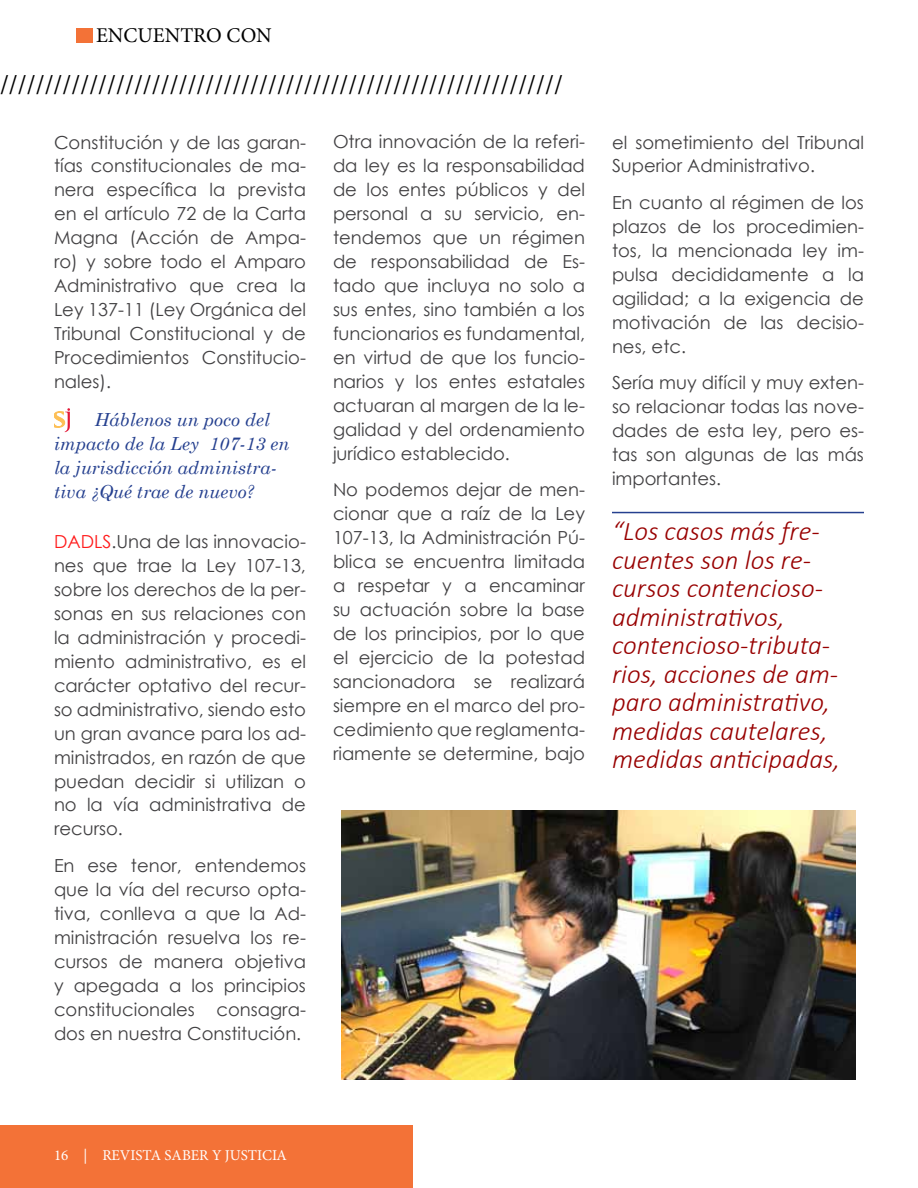
<style>
.page{position:relative;width:918px;height:1188px;background:#fff}
.page>*{position:absolute;margin:0;border:0;box-sizing:border-box;transform-origin:0 0}
.t1{font:italic 300 27px/28.5px "Calibri";color:#980000}
.t2{font:27px "Minion Pro";color:#000}
.t3{font:21px "Minion Pro";color:#000}
.t4{font:18px/24px "Century Gothic";color:#414042;text-align:justify}
.t5{font:italic 18px/24px "Century Schoolbook";color:#25408f}
.t6{font:15px "Minion Pro";color:#fff}
.s1{color:#ff1a1a}
</style>
<div class="page">
<div style="left:0;top:1125px;width:413px;height:63px;background:#f37237"></div>
<div style="left:76px;top:28px;width:17px;height:15px;background:#f37237"></div>
<hr style="left:612px;top:512px;width:252px;height:1px;background:#25408f">
<svg style="left:54px;top:408px;width:16px;height:24px"></svg>
<img style="left:342px;top:810px;width:513px;height:270px">
<p class="t3" style="left:96px;top:21px;width:177px">ENCUENTRO CON</p>
<h1 class="t2" style="left:0;top:66px;width:565px">///////////////////////////////////////////////////////////////</h1>
<p class="t4" style="left:54px;top:130px;width:254px">Constitución y de las garan&shy;tías constitucionales de ma&shy;nera específica la prevista en el artículo 72 de la Carta Magna (Acción de Ampa&shy;ro) y sobre todo el Amparo Administrativo que crea la Ley 137-11 (Ley Orgánica del Tribunal Constitucional y de Procedimientos Constitucio&shy;nales).</p>
<p class="t5" style="left:54px;top:407px;width:237px;text-indent:40px">Háblenos un poco del impacto de la Ley 107-13 en la jurisdicción administra&shy;tiva ¿Qué trae de nuevo?</p>
<p class="t4" style="left:54px;top:529px;width:254px"><span class="s1">DADLS</span>.Una de las innovacio&shy;nes que trae la Ley 107-13, sobre los derechos de la per&shy;sonas en sus relaciones con la administración y procedi&shy;miento administrativo, es el carácter optativo del recur&shy;so administrativo, siendo esto un gran avance para los ad&shy;ministrados, en razón de que puedan decidir si utilizan o no la vía administrativa de recurso.</p>
<p class="t4" style="left:54px;top:853px;width:253px">En ese tenor, entendemos que la vía del recurso opta&shy;tiva, conlleva a que la Ad&shy;ministración resuelva los re&shy;cursos de manera objetiva y apegada a los principios constitucionales consagra&shy;dos en nuestra Constitución.</p>
<p class="t4" style="left:333px;top:130px;width:254px">Otra innovación de la referi&shy;da ley es la responsabilidad de los entes públicos y del personal a su servicio, en&shy;tendemos que un régimen de responsabilidad de Es&shy;tado que incluya no solo a sus entes, sino también a los funcionarios es fundamental, en virtud de que los funcio&shy;narios y los entes estatales actuaran al margen de la le&shy;galidad y del ordenamiento jurídico establecido.</p>
<p class="t4" style="left:333px;top:478px;width:254px">No podemos dejar de men&shy;cionar que a raíz de la Ley 107-13, la Administración Pú&shy;blica se encuentra limitada a respetar y a encaminar su actuación sobre la base de los principios, por lo que el ejercicio de la potestad sancionadora se realizará siempre en el marco del pro&shy;cedimiento que reglamenta&shy;riamente se determine, bajo</p>
<p class="t4" style="left:612px;top:130px;width:253px">el sometimiento del Tribunal<br>Superior Administrativo.</p>
<p class="t4" style="left:612px;top:190px;width:253px">En cuanto al régimen de los plazos de los procedimien&shy;tos, la mencionada ley im&shy;pulsa decididamente a la agilidad; a la exigencia de motivación de las decisio&shy;nes, etc.</p>
<p class="t4" style="left:612px;top:370px;width:253px">Sería muy difícil y muy exten&shy;so relacionar todas las nove&shy;dades de esta ley, pero es&shy;tas son algunas de las más importantes.</p>
<h1 class="t1" style="left:612px;top:517px;width:230px">“Los casos más fre&shy;cuentes son los re&shy;cursos contencioso&shy;administrativos, contencioso-tributa&shy;rios, acciones de am&shy;paro administrativo, medidas cautelares, medidas anticipadas,</h1>
<p class="t6" style="left:54px;top:1145px;width:234px">16 | REVISTA SABER Y JUSTICIA</p>
</div>
